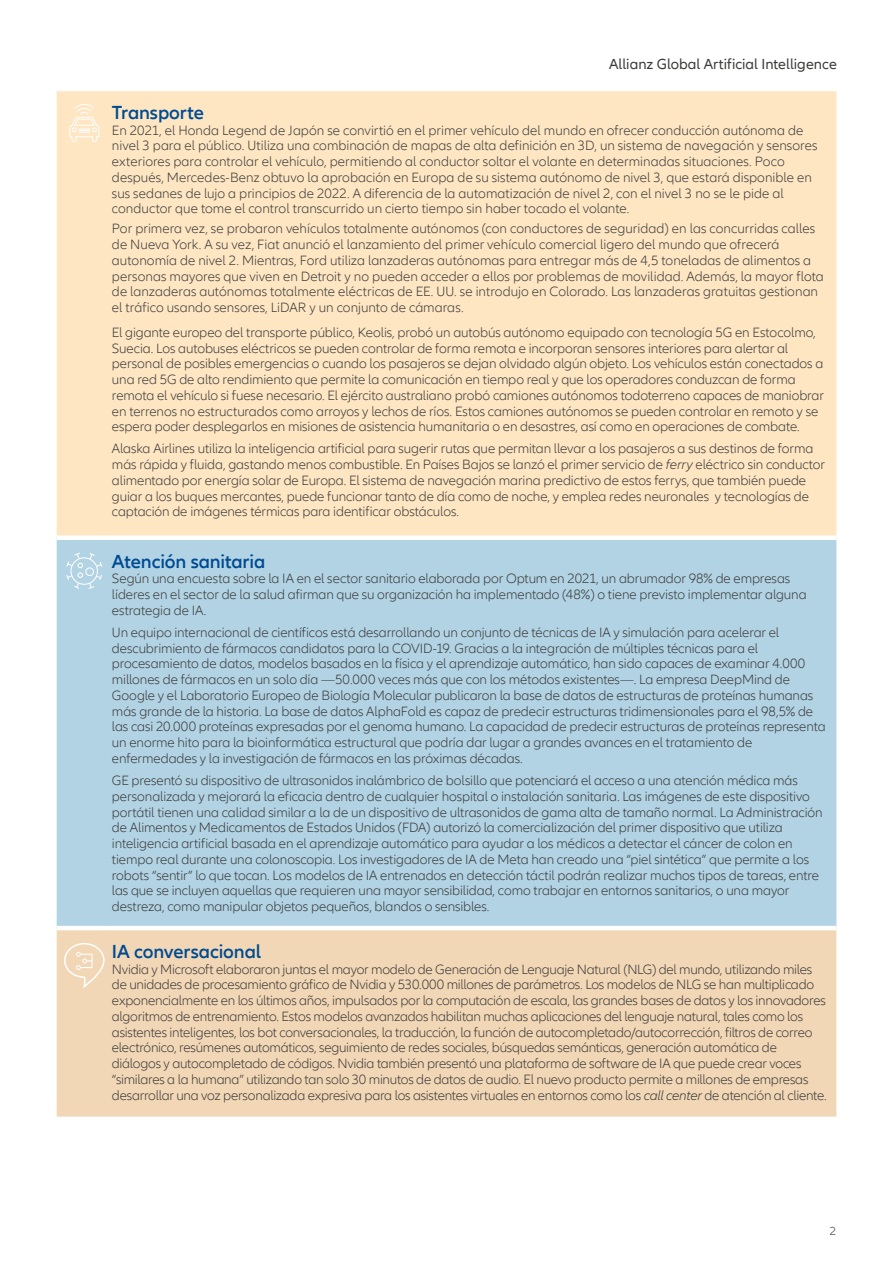
<style>
.page{position:relative;width:893px;height:1263px;background:#fff}
.page>*{position:absolute;margin:0;border:0;box-sizing:border-box;transform-origin:0 0}
.t1{font:600 19.5px "Allianz Neo";letter-spacing:-.005em;color:#004b92}
.t2{font:15px "Allianz Neo";color:#3b3b3a}
.t3{font:300 13.8px/15.8px "Allianz Neo";letter-spacing:-.005em;color:#3b3b3a}
.t4{font:300 12px "Allianz Neo";color:#3b3b3a}
.s1{font-style:italic}
</style>
<div class="page">
<div style="left:57px;top:91px;width:779px;height:444px;background:#fee6c3"></div>
<div style="left:57px;top:540px;width:779px;height:386px;background:#b2d3e4"></div>
<div style="left:57px;top:930px;width:779px;height:186px;background:#f2d7b6"></div>
<svg style="left:69px;top:103px;width:31px;height:39px"></svg>
<svg style="left:66px;top:553px;width:36px;height:36px"></svg>
<svg style="left:64px;top:943px;width:41px;height:45px;background:#f3dcc0"></svg>
<p class="t2" style="left:609px;top:55px;width:229px">Allianz Global Artificial Intelligence</p>
<h1 class="t1" style="left:112px;top:101px;width:93px">Transporte</h1>
<p class="t3" style="left:112px;top:122px;width:707px">En 2021, el Honda Legend de Japón se convirtió en el primer vehículo del mundo en ofrecer conducción autónoma de nivel 3 para el público. Utiliza una combinación de mapas de alta definición en 3D, un sistema de navegación y sensores exteriores para controlar el vehículo, permitiendo al conductor soltar el volante en determinadas situaciones. Poco después, Mercedes-Benz obtuvo la aprobación en Europa de su sistema autónomo de nivel 3, que estará disponible en sus sedanes de lujo a principios de 2022. A diferencia de la automatización de nivel 2, con el nivel 3 no se le pide al conductor que tome el control transcurrido un cierto tiempo sin haber tocado el volante.</p>
<p class="t3" style="left:112px;top:221px;width:713px">Por primera vez, se probaron vehículos totalmente autónomos (con conductores de seguridad) en las concurridas calles de Nueva York. A su vez, Fiat anunció el lanzamiento del primer vehículo comercial ligero del mundo que ofrecerá autonomía de nivel 2. Mientras, Ford utiliza lanzaderas autónomas para entregar más de 4,5 toneladas de alimentos a personas mayores que viven en Detroit y no pueden acceder a ellos por problemas de movilidad. Además, la mayor flota de lanzaderas autónomas totalmente eléctricas de EE. UU. se introdujo en Colorado. Las lanzaderas gratuitas gestionan el tráfico usando sensores, LiDAR y un conjunto de cámaras.</p>
<p class="t3" style="left:112px;top:325px;width:713px">El gigante europeo del transporte público, Keolis, probó un autobús autónomo equipado con tecnología 5G en Estocolmo, Suecia. Los autobuses eléctricos se pueden controlar de forma remota e incorporan sensores interiores para alertar al personal de posibles emergencias o cuando los pasajeros se dejan olvidado algún objeto. Los vehículos están conectados a una red 5G de alto rendimiento que permite la comunicación en tiempo real y que los operadores conduzcan de forma remota el vehículo si fuese necesario. El ejército australiano probó camiones autónomos todoterreno capaces de maniobrar en terrenos no estructurados como arroyos y lechos de ríos. Estos camiones autónomos se pueden controlar en remoto y se espera poder desplegarlos en misiones de asistencia humanitaria o en desastres, así como en operaciones de combate.</p>
<p class="t3" style="left:112px;top:441px;width:715px">Alaska Airlines utiliza la inteligencia artificial para sugerir rutas que permitan llevar a los pasajeros a sus destinos de forma más rápida y fluida, gastando menos combustible. En Países Bajos se lanzó el primer servicio de <span class="s1">ferry</span> eléctrico sin conductor alimentado por energía solar de Europa. El sistema de navegación marina predictivo de estos ferrys, que también puede guiar a los buques mercantes, puede funcionar tanto de día como de noche, y emplea redes neuronales y tecnologías de captación de imágenes térmicas para identificar obstáculos.</p>
<h1 class="t1" style="left:112px;top:550px;width:155px">Atención sanitaria</h1>
<p class="t3" style="left:112px;top:571px;width:696px">Según una encuesta sobre la IA en el sector sanitario elaborada por Optum en 2021, un abrumador 98% de empresas líderes en el sector de la salud afirman que su organización ha implementado (48%) o tiene previsto implementar alguna estrategia de IA.</p>
<p class="t3" style="left:112px;top:625px;width:715px">Un equipo internacional de científicos está desarrollando un conjunto de técnicas de IA y simulación para acelerar el descubrimiento de fármacos candidatos para la COVID-19. Gracias a la integración de múltiples técnicas para el procesamiento de datos, modelos basados en la física y el aprendizaje automático, han sido capaces de examinar 4.000 millones de fármacos en un solo día —50.000 veces más que con los métodos existentes—. La empresa DeepMind de Google y el Laboratorio Europeo de Biología Molecular publicaron la base de datos de estructuras de proteínas humanas más grande de la historia. La base de datos AlphaFold es capaz de predecir estructuras tridimensionales para el 98,5% de las casi 20.000 proteínas expresadas por el genoma humano. La capacidad de predecir estructuras de proteínas representa un enorme hito para la bioinformática estructural que podría dar lugar a grandes avances en el tratamiento de enfermedades y la investigación de fármacos en las próximas décadas.</p>
<p class="t3" style="left:112px;top:773px;width:712px">GE presentó su dispositivo de ultrasonidos inalámbrico de bolsillo que potenciará el acceso a una atención médica más personalizada y mejorará la eficacia dentro de cualquier hospital o instalación sanitaria. Las imágenes de este dispositivo portátil tienen una calidad similar a la de un dispositivo de ultrasonidos de gama alta de tamaño normal. La Administración de Alimentos y Medicamentos de Estados Unidos (FDA) autorizó la comercialización del primer dispositivo que utiliza inteligencia artificial basada en el aprendizaje automático para ayudar a los médicos a detectar el cáncer de colon en tiempo real durante una colonoscopia. Los investigadores de IA de Meta han creado una “piel sintética” que permite a los robots “sentir” lo que tocan. Los modelos de IA entrenados en detección táctil podrán realizar muchos tipos de tareas, entre las que se incluyen aquellas que requieren una mayor sensibilidad, como trabajar en entornos sanitarios, o una mayor destreza, como manipular objetos pequeños, blandos o sensibles.</p>
<h1 class="t1" style="left:112px;top:940px;width:151px">IA conversacional</h1>
<p class="t3" style="left:112px;top:961px;width:716px">Nvidia y Microsoft elaboraron juntas el mayor modelo de Generación de Lenguaje Natural (NLG) del mundo, utilizando miles de unidades de procesamiento gráfico de Nvidia y 530.000 millones de parámetros. Los modelos de NLG se han multiplicado exponencialmente en los últimos años, impulsados por la computación de escala, las grandes bases de datos y los innovadores algoritmos de entrenamiento. Estos modelos avanzados habilitan muchas aplicaciones del lenguaje natural, tales como los asistentes inteligentes, los bot conversacionales, la traducción, la función de autocompletado/autocorrección, filtros de correo electrónico, resúmenes automáticos, seguimiento de redes sociales, búsquedas semánticas, generación automática de diálogos y autocompletado de códigos. Nvidia también presentó una plataforma de software de IA que puede crear voces “similares a la humana” utilizando tan solo 30 minutos de datos de audio. El nuevo producto permite a millones de empresas desarrollar una voz personalizada expresiva para los asistentes virtuales en entornos como los <span class="s1">call center</span> de atención al cliente.</p>
<p class="t4" style="left:830px;top:1224px;width:8px">2</p>
</div>
